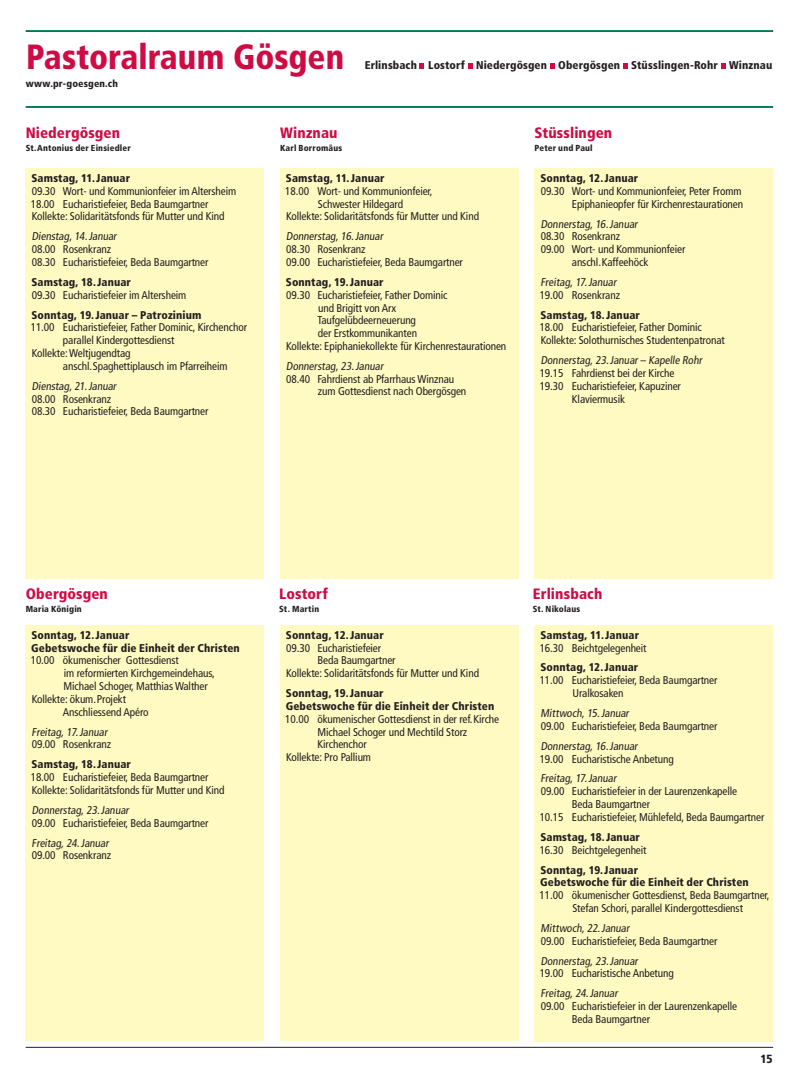
<style>
.page{position:relative;width:798px;height:1081px;background:#fff}
.page>*{position:absolute;margin:0;border:0;box-sizing:border-box;transform-origin:0 0}
.t1{font:900 condensed 35px "Frutiger";color:#cd0c44;scale:.95 1}
.t2{font:900 condensed 15px "Frutiger";letter-spacing:.005em;color:#cd0c44}
.t3{font:900 condensed 11.88px "Frutiger";color:#231f20}
.t4{font:condensed 11.25px/12.9px "Frutiger";letter-spacing:-.01em;color:#231f20}
.t5{font:900 condensed 11.25px/12.9px "Frutiger";letter-spacing:.01em;color:#231f20}
.t6{font:900 condensed 10px "Frutiger";letter-spacing:.015em;color:#231f20}
.t7{font:900 condensed 8.75px "Frutiger";letter-spacing:.02em;color:#231f20}
</style>
<div class="page">
<hr style="left:26px;top:30px;width:746px;height:2px;background:#00794a">
<hr style="left:26px;top:106px;width:746px;height:2px;background:#00794a">
<div style="left:26px;top:168px;width:238px;height:410px;background:#fffac1"></div>
<div style="left:26px;top:625px;width:238px;height:415px;background:#fffac1"></div>
<div style="left:280px;top:168px;width:238px;height:410px;background:#fffac1"></div>
<div style="left:534px;top:168px;width:238px;height:410px;background:#fffac1"></div>
<div style="left:280px;top:625px;width:238px;height:415px;background:#fffac1"></div>
<div style="left:534px;top:625px;width:238px;height:416px;background:#fffac1"></div>
<hr style="left:26px;top:1047px;width:746px;height:1px;background:#231f20">
<svg style="left:468px;top:63px;width:4px;height:5px"></svg>
<svg style="left:623px;top:63px;width:4px;height:5px"></svg>
<svg style="left:721px;top:63px;width:4px;height:5px"></svg>
<svg style="left:550px;top:63px;width:5px;height:5px"></svg>
<svg style="left:419px;top:63px;width:5px;height:5px"></svg>
<h1 class="t1" style="left:26px;top:36px;width:336px">Pastoralraum Gösgen</h1>
<p class="t6" style="left:26px;top:78px;width:94px">www.pr-goesgen.ch</p>
<p class="t5" style="left:364px;top:59px;width:409px">Erlinsbach Lostorf Niedergösgen Obergösgen Stüsslingen-Rohr Winznau</p>
<h2 class="t2" style="left:26px;top:124px;width:96px">Niedergösgen</h2>
<h2 class="t2" style="left:280px;top:124px;width:59px">Winznau</h2>
<h2 class="t2" style="left:534px;top:124px;width:79px">Stüsslingen</h2>
<p class="t7" style="left:26px;top:142px;width:106px">St.Antonius der Einsiedler</p>
<p class="t7" style="left:280px;top:142px;width:64px">Karl Borromäus</p>
<p class="t7" style="left:534px;top:142px;width:59px">Peter und Paul</p>
<p class="t5" style="left:31px;top:172px;width:100px">Samstag, 11.Januar</p>
<p class="t4" style="left:31px;top:184px;width:207px">09.30 Wort- und Kommunionfeier im Altersheim<br>18.00 Eucharistiefeier, Beda Baumgartner<br>Kollekte: Solidaritätsfonds für Mutter und Kind</p>
<p class="t4" style="left:32px;top:230px;width:178px">Dienstag,14.Januar<br>08.00 Rosenkranz<br>08.30 Eucharistiefeier, Beda Baumgartner</p>
<p class="t5" style="left:31px;top:275px;width:101px">Samstag, 18.Januar</p>
<p class="t4" style="left:32px;top:288px;width:156px">09.30 Eucharistiefeier im Altersheim</p>
<p class="t5" style="left:31px;top:308px;width:171px">Sonntag, 19.Januar – Patrozinium</p>
<p class="t4" style="left:31px;top:321px;width:218px">11.00 Eucharistiefeier, Father Dominic, Kirchenchor</p>
<p class="t4" style="left:63px;top:334px;width:113px">parallel Kindergottesdienst</p>
<p class="t4" style="left:32px;top:347px;width:100px">Kollekte: Weltjugendtag</p>
<p class="t4" style="left:63px;top:360px;width:166px">anschl.Spaghettiplausch im Pfarreiheim</p>
<p class="t4" style="left:32px;top:379px;width:178px">Dienstag,21.Januar<br>08.00 Rosenkranz<br>08.30 Eucharistiefeier, Beda Baumgartner</p>
<p class="t5" style="left:286px;top:172px;width:100px">Samstag, 11.Januar</p>
<p class="t4" style="left:285px;top:184px;width:149px">18.00 Wort- und Kommunionfeier,</p>
<p class="t4" style="left:318px;top:197px;width:87px">Schwester Hildegard</p>
<p class="t4" style="left:286px;top:210px;width:194px">Kollekte: Solidaritätsfonds für Mutter und Kind</p>
<p class="t4" style="left:286px;top:230px;width:178px">Donnerstag,16.Januar<br>08.30 Rosenkranz<br>09.00 Eucharistiefeier, Beda Baumgartner</p>
<p class="t5" style="left:286px;top:275px;width:99px">Sonntag, 19.Januar</p>
<p class="t4" style="left:286px;top:288px;width:163px">09.30 Eucharistiefeier, Father Dominic</p>
<p class="t4" style="left:318px;top:301px;width:80px">und Brigitt von Arx</p>
<p class="t4" style="left:317px;top:314px;width:100px">Taufgelübdeerneuerung</p>
<p class="t4" style="left:318px;top:327px;width:101px">der Erstkommunikanten</p>
<p class="t4" style="left:286px;top:340px;width:221px">Kollekte: Epiphaniekollekte für Kirchenrestaurationen</p>
<p class="t4" style="left:286px;top:359px;width:100px">Donnerstag,23.Januar</p>
<p class="t4" style="left:286px;top:372px;width:169px">08.40 Fahrdienst ab Pfarrhaus Winznau</p>
<p class="t4" style="left:318px;top:385px;width:150px">zum Gottesdienst nach Obergösgen</p>
<p class="t5" style="left:540px;top:172px;width:99px">Sonntag, 12.Januar</p>
<p class="t4" style="left:540px;top:184px;width:204px;text-align:right">09.30 Wort- und Kommunionfeier, Peter Fromm<br>Epiphanieopfer für Kirchenrestaurationen</p>
<p class="t4" style="left:540px;top:217px;width:100px">Donnerstag,16.Januar</p>
<p class="t4" style="left:540px;top:230px;width:81px">08.30 Rosenkranz</p>
<p class="t4" style="left:540px;top:243px;width:146px">09.00 Wort- und Kommunionfeier</p>
<p class="t4" style="left:571px;top:256px;width:78px">anschl.Kaffeehöck</p>
<p class="t4" style="left:539px;top:276px;width:82px">Freitag,17.Januar<br>19.00 Rosenkranz</p>
<p class="t5" style="left:540px;top:308px;width:101px">Samstag, 18.Januar</p>
<p class="t4" style="left:539px;top:321px;width:187px">18.00 Eucharistiefeier, Father Dominic<br>Kollekte: Solothurnisches Studentenpatronat</p>
<p class="t4" style="left:540px;top:354px;width:165px">Donnerstag,23.Januar– Kapelle Rohr</p>
<p class="t4" style="left:539px;top:367px;width:136px">19.15 Fahrdienst bei der Kirche</p>
<p class="t4" style="left:539px;top:379px;width:143px">19.30 Eucharistiefeier, Kapuziner</p>
<p class="t4" style="left:571px;top:392px;width:55px">Klaviermusik</p>
<h2 class="t2" style="left:26px;top:585px;width:84px">Obergösgen</h2>
<h2 class="t2" style="left:279px;top:585px;width:50px">Lostorf</h2>
<h2 class="t2" style="left:532px;top:585px;width:71px">Erlinsbach</h2>
<p class="t7" style="left:26px;top:604px;width:58px">Maria Königin</p>
<p class="t7" style="left:279px;top:604px;width:42px">St. Martin</p>
<p class="t7" style="left:532px;top:604px;width:49px">St. Nikolaus</p>
<p class="t5" style="left:31px;top:628px;width:210px">Sonntag, 12.Januar<br>Gebetswoche für die Einheit der Christen</p>
<p class="t4" style="left:31px;top:654px;width:149px">10.00 ökumenischer Gottesdienst</p>
<p class="t4" style="left:64px;top:667px;width:153px">im reformierten Kirchgemeindehaus,</p>
<p class="t4" style="left:64px;top:680px;width:146px">Michael Schoger, Matthias Walther</p>
<p class="t4" style="left:32px;top:692px;width:96px">Kollekte: ökum.Projekt</p>
<p class="t4" style="left:63px;top:705px;width:87px">Anschliessend Apéro</p>
<p class="t4" style="left:32px;top:725px;width:81px">Freitag,17.Januar<br>09.00 Rosenkranz</p>
<p class="t5" style="left:31px;top:758px;width:101px">Samstag, 18.Januar</p>
<p class="t4" style="left:31px;top:771px;width:195px">18.00 Eucharistiefeier, Beda Baumgartner<br>Kollekte: Solidaritätsfonds für Mutter und Kind</p>
<p class="t4" style="left:32px;top:803px;width:178px">Donnerstag,23.Januar<br>09.00 Eucharistiefeier, Beda Baumgartner</p>
<p class="t4" style="left:32px;top:836px;width:81px">Freitag,24.Januar<br>09.00 Rosenkranz</p>
<p class="t5" style="left:286px;top:628px;width:99px">Sonntag, 12.Januar</p>
<p class="t4" style="left:286px;top:641px;width:96px">09.30 Eucharistiefeier</p>
<p class="t4" style="left:317px;top:654px;width:80px">Beda Baumgartner</p>
<p class="t4" style="left:286px;top:667px;width:194px">Kollekte: Solidaritätsfonds für Mutter und Kind</p>
<p class="t5" style="left:286px;top:687px;width:210px">Sonntag, 19.Januar<br>Gebetswoche für die Einheit der Christen</p>
<p class="t4" style="left:285px;top:712px;width:215px">10.00 ökumenischer Gottesdienst in der ref.Kirche</p>
<p class="t4" style="left:317px;top:725px;width:151px">Michael Schoger und Mechtild Storz</p>
<p class="t4" style="left:317px;top:738px;width:51px">Kirchenchor</p>
<p class="t4" style="left:286px;top:751px;width:86px">Kollekte: Pro Pallium</p>
<p class="t5" style="left:540px;top:628px;width:100px">Samstag, 11.Januar</p>
<p class="t4" style="left:539px;top:641px;width:108px">16.30 Beichtgelegenheit</p>
<p class="t5" style="left:540px;top:661px;width:99px">Sonntag, 12.Januar</p>
<p class="t4" style="left:572px;top:674px;width:146px;text-indent:-33px">11.00 Eucharistiefeier, Beda Baumgartner<br>Uralkosaken</p>
<p class="t4" style="left:540px;top:707px;width:178px">Mittwoch,15.Januar<br>09.00 Eucharistiefeier, Beda Baumgartner</p>
<p class="t4" style="left:539px;top:739px;width:136px">Donnerstag,16.Januar<br>19.00 Eucharistische Anbetung</p>
<p class="t4" style="left:540px;top:772px;width:79px">Freitag,17.Januar</p>
<p class="t4" style="left:540px;top:785px;width:198px">09.00 Eucharistiefeier in der Laurenzenkapelle</p>
<p class="t4" style="left:571px;top:798px;width:80px">Beda Baumgartner</p>
<p class="t4" style="left:539px;top:810px;width:226px">10.15 Eucharistiefeier, Mühlefeld, Beda Baumgartner</p>
<p class="t5" style="left:540px;top:830px;width:101px">Samstag, 18.Januar</p>
<p class="t4" style="left:539px;top:843px;width:108px">16.30 Beichtgelegenheit</p>
<p class="t5" style="left:540px;top:863px;width:210px">Sonntag, 19.Januar<br>Gebetswoche für die Einheit der Christen</p>
<p class="t4" style="left:539px;top:889px;width:231px;text-align:center">11.00 ökumenischer Gottesdienst, Beda Baumgartner,<br>Stefan Schori, parallel Kindergottesdienst</p>
<p class="t4" style="left:540px;top:921px;width:178px">Mittwoch,22.Januar<br>09.00 Eucharistiefeier, Beda Baumgartner</p>
<p class="t4" style="left:539px;top:954px;width:136px">Donnerstag,23.Januar<br>19.00 Eucharistische Anbetung</p>
<p class="t4" style="left:540px;top:987px;width:80px">Freitag,24.Januar</p>
<p class="t4" style="left:540px;top:1000px;width:198px">09.00 Eucharistiefeier in der Laurenzenkapelle</p>
<p class="t4" style="left:571px;top:1012px;width:80px">Beda Baumgartner</p>
<p class="t3" style="left:760px;top:1052px;width:14px">15</p>
</div>
